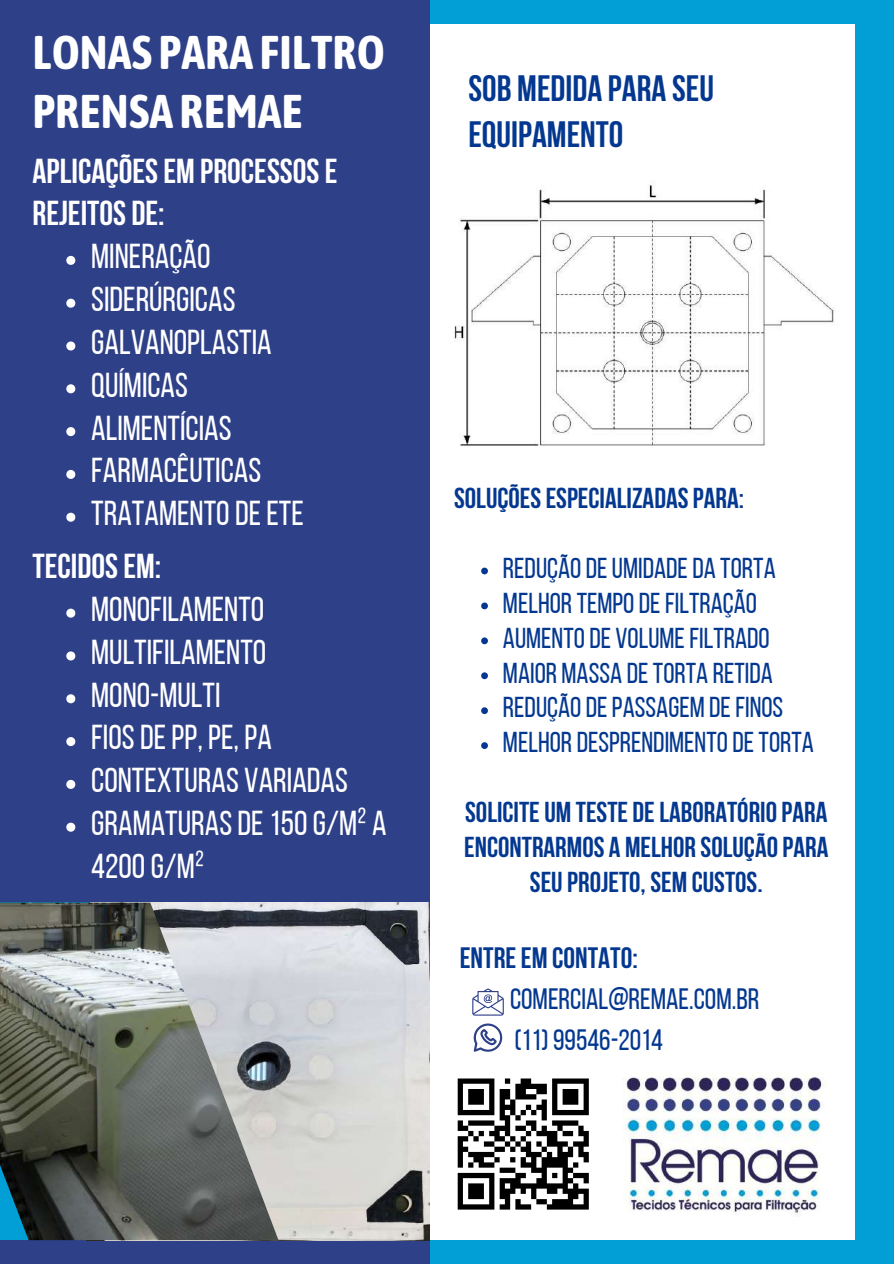
<style>
.page{position:relative;width:894px;height:1264px;background:#fff}
.page>*{position:absolute;margin:0;border:0;box-sizing:border-box;transform-origin:0 0}
.t1{font:700 47.1px/58.5px "Asap Condensed";color:#fff}
.t2{font:700 36.6px/45px "Bebas Neue";color:#043890}
.t3{font:34.5px/42.8px "Bebas Neue";color:#fff}
.t4{font:700 34.5px/42.8px "Bebas Neue";color:#fff}
.t5{font:29.4px/40.5px "Bebas Neue";color:#043890}
.t6{font:700 29.4px "Bebas Neue";color:#043890}
.t7{font:28.65px/35px "Bebas Neue";color:#043890}
.t8{font:700 28.65px/35px "Bebas Neue";color:#043890;text-align:center}
</style>
<div class="page">
<div style="left:0;top:0;width:893px;height:1263px;background:#029fd7"></div>
<div style="left:65px;top:24px;width:789px;height:1215px;background:#fff"></div>
<div style="left:0;top:0;width:429px;height:1263px;background:#2e4088"></div>
<img style="left:278px;top:902px;width:151px;height:338px">
<img style="left:0;top:902px;width:278px;height:338px">
<img style="left:454px;top:182px;width:381px;height:265px">
<svg style="left:66px;top:256px;width:9px;height:9px"></svg>
<svg style="left:66px;top:299px;width:9px;height:9px"></svg>
<svg style="left:66px;top:341px;width:9px;height:9px"></svg>
<svg style="left:66px;top:384px;width:9px;height:9px"></svg>
<svg style="left:66px;top:427px;width:9px;height:9px"></svg>
<svg style="left:66px;top:470px;width:9px;height:9px"></svg>
<svg style="left:66px;top:512px;width:9px;height:9px"></svg>
<svg style="left:66px;top:608px;width:9px;height:9px"></svg>
<svg style="left:66px;top:651px;width:9px;height:9px"></svg>
<svg style="left:66px;top:694px;width:9px;height:9px"></svg>
<svg style="left:66px;top:737px;width:9px;height:9px"></svg>
<svg style="left:66px;top:780px;width:9px;height:9px"></svg>
<svg style="left:66px;top:822px;width:9px;height:9px"></svg>
<svg style="left:481px;top:567px;width:7px;height:7px"></svg>
<svg style="left:481px;top:602px;width:7px;height:7px"></svg>
<svg style="left:481px;top:637px;width:7px;height:7px"></svg>
<svg style="left:481px;top:672px;width:7px;height:7px"></svg>
<svg style="left:481px;top:707px;width:7px;height:7px"></svg>
<svg style="left:481px;top:742px;width:7px;height:7px"></svg>
<img style="left:622px;top:1072px;width:200px;height:143px">
<svg style="left:472px;top:988px;width:31px;height:27px"></svg>
<svg style="left:473px;top:1023px;width:29px;height:28px"></svg>
<svg style="left:457px;top:1078px;width:131px;height:126px"></svg>
<div style="left:457px;top:1204px;width:37px;height:5px;background:#000"></div>
<div style="left:499px;top:1204px;width:11px;height:5px;background:#000"></div>
<div style="left:515px;top:1204px;width:16px;height:5px;background:#000"></div>
<div style="left:546px;top:1204px;width:42px;height:5px;background:#000"></div>
<h1 class="t1" style="left:32px;top:23px;width:354px">LONAS PARA FILTRO<br>PRENSA REMAE</h1>
<p class="t4" style="left:32px;top:153px;width:306px">APLICAÇÕESEM PROCESSOSE<br>REJEITOS DE:</p>
<p class="t3" style="left:91px;top:238px;width:214px">MINERAÇÃO<br>SIDERÚRGICAS<br>GALVANOPLASTIA<br>QUÍMICAS<br>ALIMENTÍCIAS<br>FARMACÊUTICAS<br>TRATAMENTODEETE</p>
<p class="t2" style="left:468px;top:70px;width:247px">SOB MEDIDA PARA SEU<br>EQUIPAMENTO</p>
<p class="t8" style="left:454px;top:483px;width:291px">SOLUÇÕESESPECIALIZADAS PARA:</p>
<p class="t4" style="left:32px;top:548px;width:130px">TECIDOSEM:</p>
<p class="t7" style="left:503px;top:553px;width:312px">REDUÇÃODE UMIDADE DA TORTA<br>MELHORTEMPO DE FILTRAÇÃO<br>AUMENTODE VOLUMEFILTRADO<br>MAIOR MASSA DETORTA RETIDA<br>REDUÇÃODE PASSAGEM DE FINOS<br>MELHORDESPRENDIMENTO DE TORTA</p>
<p class="t3" style="left:91px;top:591px;width:297px">MONOFILAMENTO<br>MULTIFILAMENTO<br>MONO-MULTI<br>FIOSDEPP, PE, PA<br>CONTEXTURAS VARIADAS<br>GRAMATURASDE150G/M² A<br>4200G/M²</p>
<p class="t8" style="left:464px;top:797px;width:365px">SOLICITE UM TESTE DELABORATÓRIOPARA<br>ENCONTRARMOS A MELHOR SOLUÇÃOPARA<br>SEUPROJETO,SEM CUSTOS.</p>
<p class="t6" style="left:459px;top:946px;width:179px">ENTREEM CONTATO:</p>
<p class="t5" style="left:510px;top:981px;width:251px">COMERCIAL@REMAE.COM.BR (11)99546-2014</p>
</div>
